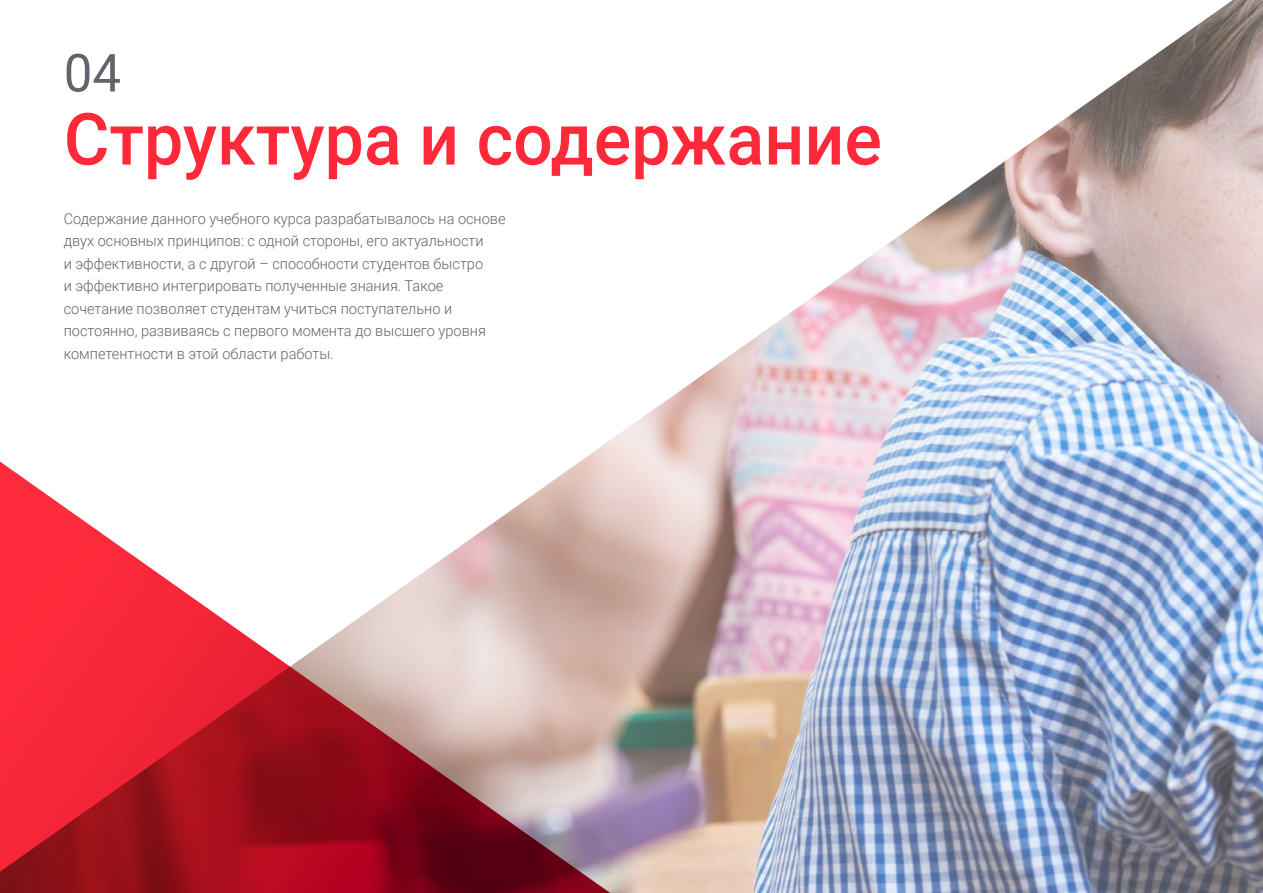
<style>
.page{position:relative;width:1263px;height:893px;background:#fff}
.page>*{position:absolute;margin:0;border:0;box-sizing:border-box;transform-origin:0 0}
.t1{font:500 72px "Roboto";color:#ff293a}
.t2{font:52.5px "Roboto";color:#61646a}
.t3{font:300 15px/22.5px "Roboto";color:#61646a}
</style>
<div class="page">
<img style="left:602px;top:0;width:661px;height:893px">
<svg style="left:0;top:446px;width:640px;height:447px"></svg>
<h2 class="t2" style="left:64px;top:36px;width:59px">04</h2>
<h1 class="t1" style="left:64px;top:89px;width:820px">Структура и содержание</h1>
<p class="t3" style="left:64px;top:207px;width:443px">Содержание данного учебного курса разрабатывалось на основе двух основных принципов: с одной стороны, его актуальности<br>и эффективности, а с другой – способности студентов быстро<br>и эффективно интегрировать полученные знания. Такое сочетание позволяет студентам учиться поступательно и постоянно, развиваясь с первого момента до высшего уровня компетентности в этой области работы.</p>
</div>
